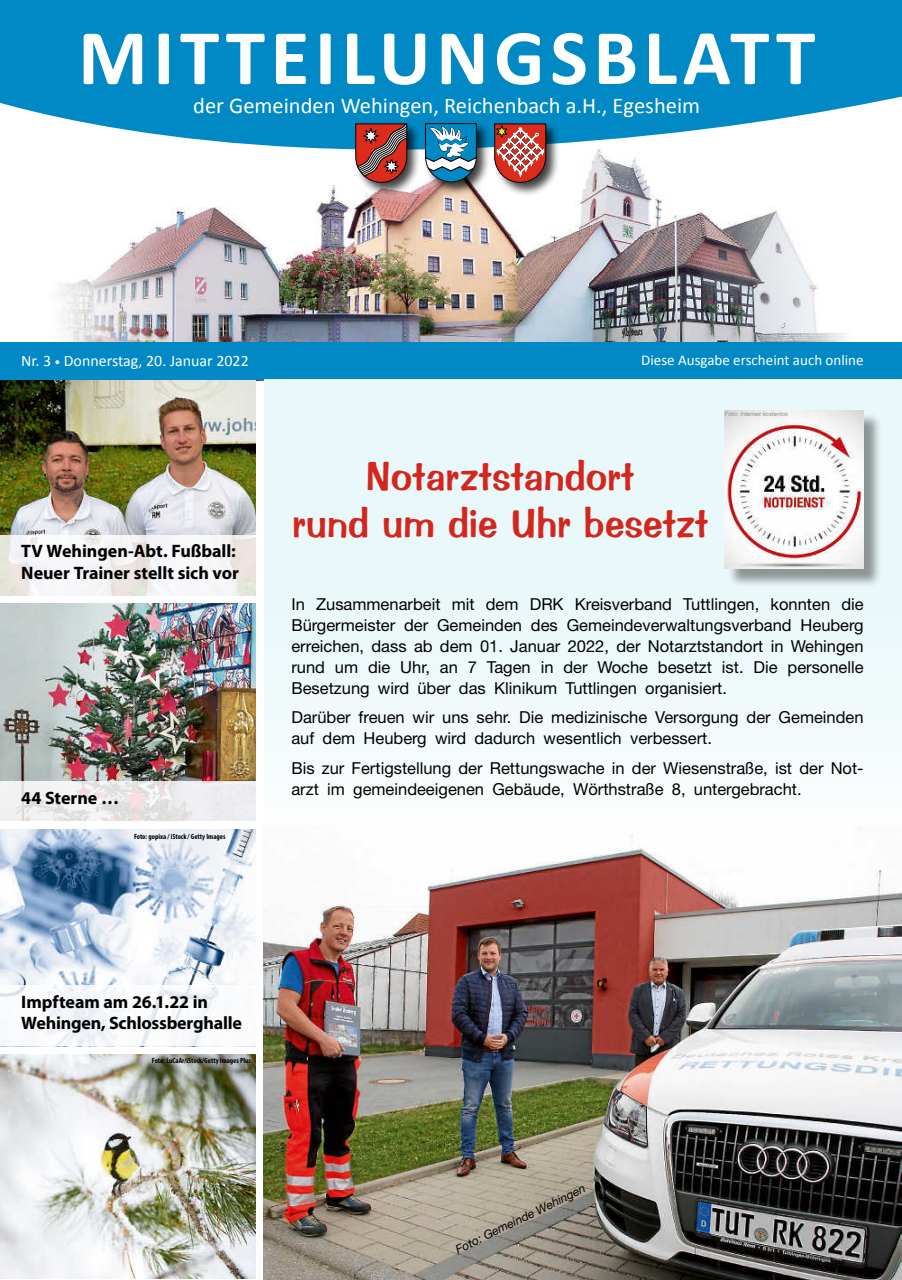
<style>
.page{position:relative;width:902px;height:1280px;background:#fff}
.page>*{position:absolute;margin:0;border:0;box-sizing:border-box;transform-origin:0 0}
.t1{font:700 79.5px "Calibri";letter-spacing:.07em;color:#fff}
.t2{font:40.5px/46.5px "Impress BT";color:#d3271e;text-align:center}
.t3{font:22.5px "Calibri";color:#fff}
.t4{font:700 18px/21.6px "Myriad Pro";letter-spacing:-.005em;color:#000}
.t5{font:16.5px/21px "Helvetica Neue";color:#000}
.t6{font:15.9px "Calibri";color:#fff}
.t7{font:15px "Calibri";color:#fff}
.t8{font:italic 12px "Helvetica Neue";color:#000}
.t9{font:700 condensed 7.5px "Myriad Pro";color:#000}
.t10{font:italic 6px "Helvetica Neue";color:#8c8d8d}
.s1{font-family:"Helvetica Neue";font-weight:900}
</style>
<div class="page">
<img style="left:48px;top:162px;width:853px;height:181px">
<svg style="left:0;top:0;width:901px;height:162px;fill:#0089c5"></svg>
<div style="left:0;top:343px;width:901px;height:37px;background:#0089c5"></div>
<div style="left:353px;top:121px;width:207px;height:76px;background:#000;opacity:.75"></div>
<svg style="left:425px;top:123px;width:52px;height:60px"></svg>
<svg style="left:355px;top:123px;width:52px;height:60px"></svg>
<svg style="left:494px;top:123px;width:52px;height:60px"></svg>
<div style="left:264px;top:379px;width:637px;height:446px;background:#e9f8fa"></div>
<img style="left:0;top:604px;width:255px;height:178px">
<img style="left:0;top:829px;width:255px;height:156px">
<svg style="left:0;top:782px;width:255px;height:39px;fill:#eeeef0"></svg>
<img style="left:0;top:380px;width:255px;height:155px">
<svg style="left:0;top:535px;width:255px;height:61px;fill:#f5f5f7"></svg>
<div style="left:727px;top:412px;width:155px;height:175px;background:#000;opacity:.4"></div>
<img style="left:724px;top:410px;width:139px;height:159px">
<img style="left:264px;top:835px;width:637px;height:445px">
<img style="left:0;top:1054px;width:255px;height:225px">
<h1 class="t1" style="left:78px;top:7px;width:738px">MITTEILUNGSBLATT</h1>
<h3 class="t3" style="left:193px;top:91px;width:508px">der Gemeinden Wehingen, Reichenbach a.H., Egesheim</h3>
<p class="t6" style="left:21px;top:351px;width:229px">Nr. 3 <span class="s1">·</span> Donnerstag, 20. Januar 2022</p>
<p class="t7" style="left:641px;top:351px;width:224px">Diese Ausgabe erscheint auch online</p>
<p class="t4" style="left:21px;top:540px;width:219px">TV Wehingen-Abt. Fußball:<br>Neuer Trainer stellt sich vor</p>
<p class="t4" style="left:21px;top:786px;width:99px">44 Sterne …</p>
<p class="t9" style="left:134px;top:832px;width:93px">Foto: gopixa / iStock / Getty Images</p>
<p class="t10" style="left:724px;top:410px;width:65px">Foto: Internet kostenlos</p>
<h2 class="t2" style="left:292px;top:453px;width:418px">Notarztstandort<br>rund um die Uhr besetzt</h2>
<p class="t5" style="left:291px;top:593px;width:573px;text-align:justify">In Zusammenarbeit mit dem DRK Kreisverband Tuttlingen, konnten die Bürgermeister der Gemeinden des Gemeindeverwaltungsverband Heuberg erreichen, dass ab dem 01. Januar 2022, der Notarztstandort in Wehingen rund um die Uhr, an 7 Tagen in der Woche besetzt ist. Die personelle Besetzung wird über das Klinikum Tuttlingen organisiert.</p>
<p class="t5" style="left:291px;top:707px;width:573px">Darüber freuen wir uns sehr. Die medizinische Versorgung der Gemeinden auf dem Heuberg wird dadurch wesentlich verbessert.</p>
<p class="t5" style="left:291px;top:757px;width:573px">Bis zur Fertigstellung der Rettungswache in der Wiesenstraße, ist der Not&shy;arzt im gemeindeeigenen Gebäude, Wörthstraße 8, untergebracht.</p>
<p class="t4" style="left:21px;top:990px;width:222px">Impfteam am 26.1.22 in<br>Wehingen, Schlossberghalle</p>
<p class="t9" style="left:152px;top:1056px;width:101px">Foto: LuCaAr/iStock/Getty Images Plus</p>
<p class="t8" style="left:453px;top:1243px;width:144px;rotate:-26deg">Foto: Gemeinde Wehingen</p>
</div>
